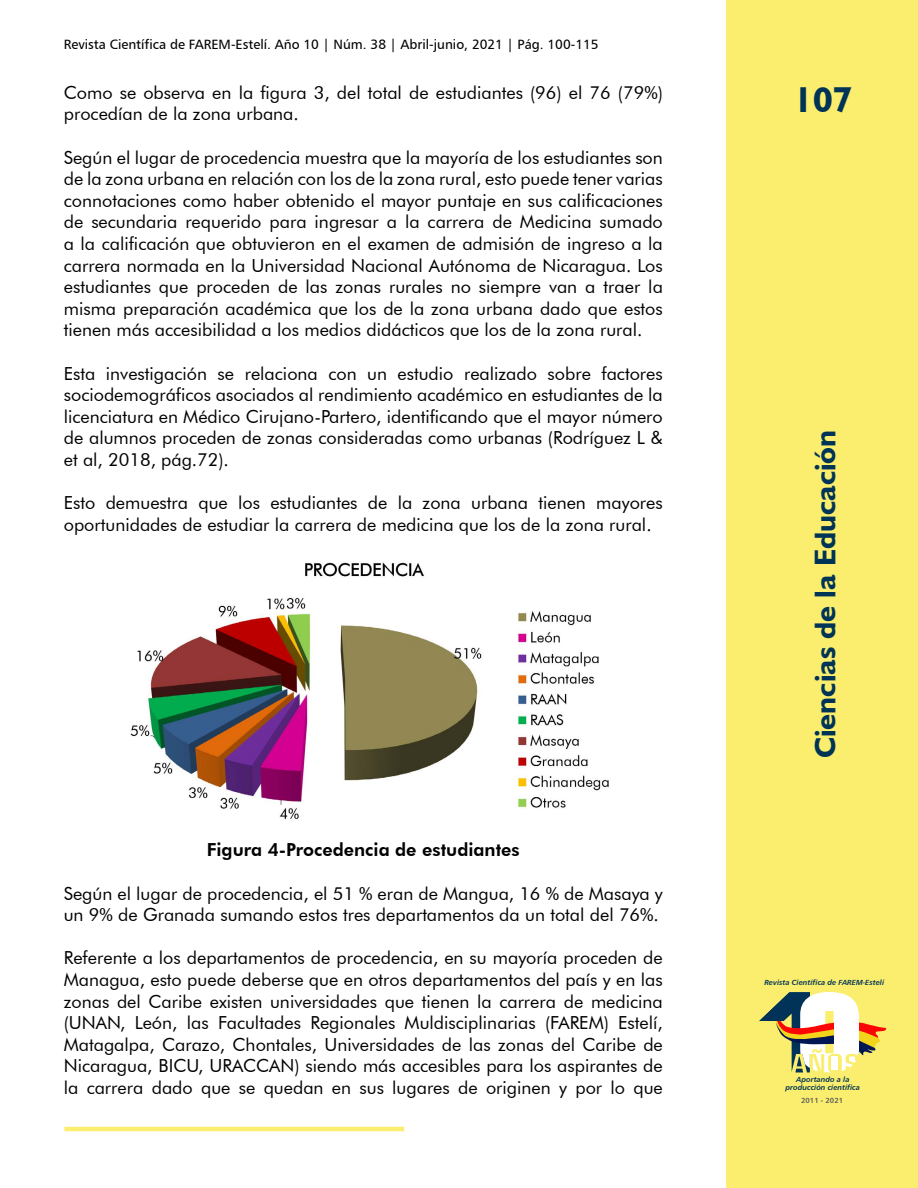
<style>
.page{position:relative;width:918px;height:1188px;background:#fff}
.page>*{position:absolute;margin:0;border:0;box-sizing:border-box;transform-origin:0 0}
.t1{font:700 36px "Humanist 521 BT";color:#003457}
.t2{font:700 30px "Humanist 521 BT";color:#003457}
.t3{font:18px/21.6px "Futura BT";color:#000}
.t4{font:800 18px "Futura BT";color:#000}
.t5{font:13.5px "Humanist 777 BT Roman B";color:#000}
.t6{font:7.35px/8.9px "Humanist 777 BT Bold Italic B";color:#003357;text-align:center}
.t7{font:7.35px "Humanist 777 BT Bold B";color:#5c5c5c}
</style>
<div class="page">
<div style="left:727px;top:0;width:191px;height:1188px;background:#fbee6e"></div>
<hr style="left:64px;top:1127px;width:340px;height:4px;background:#fbee6e">
<svg style="left:759px;top:992px;width:128px;height:80px"></svg>
<div style="left:834px;top:1015px;width:24px;height:36px;background:#fff"></div>
<img style="left:130px;top:562px;width:479px;height:257px">
<p class="t5" style="left:64px;top:36px;width:536px">Revista Científica de FAREM-Estelí. Año 10 | Núm. 38 | Abril-junio, 2021 | Pág. 100-115</p>
<p class="t3" style="left:64px;top:81px;width:601px">Como se observa en la figura 3, del total de estudiantes (96) el 76 (79%) procedían de la zona urbana.</p>
<p class="t3" style="left:64px;top:146px;width:601px;text-align:justify">Según el lugar de procedencia muestra que la mayoría de los estudiantes son de la zona urbana en relación con los de la zona rural, esto puede tener varias connotaciones como haber obtenido el mayor puntaje en sus calificaciones de secundaria requerido para ingresar a la carrera de Medicina sumado a la calificación que obtuvieron en el examen de admisión de ingreso a la carrera normada en la Universidad Nacional Autónoma de Nicaragua. Los estudiantes que proceden de las zonas rurales no siempre van a traer la misma preparación académica que los de la zona urbana dado que estos tienen más accesibilidad a los medios didácticos que los de la zona rural.</p>
<p class="t3" style="left:64px;top:362px;width:601px;text-align:justify">Esta investigación se relaciona con un estudio realizado sobre factores sociodemográficos asociados al rendimiento académico en estudiantes de la licenciatura en Médico Cirujano-Partero, identificando que el mayor número de alumnos proceden de zonas consideradas como urbanas (Rodríguez L &amp; et al, 2018, pág.72).</p>
<p class="t3" style="left:64px;top:492px;width:601px">Esto demuestra que los estudiantes de la zona urbana tienen mayores oportunidades de estudiar la carrera de medicina que los de la zona rural.</p>
<p class="t4" style="left:207px;top:839px;width:315px">Figura 4-Procedencia de estudiantes</p>
<p class="t3" style="left:64px;top:882px;width:601px">Según el lugar de procedencia, el 51 % eran de Mangua, 16 % de Masaya y un 9% de Granada sumando estos tres departamentos da un total del 76%.</p>
<p class="t3" style="left:64px;top:947px;width:601px;text-align:justify">Referente a los departamentos de procedencia, en su mayoría proceden de Managua, esto puede deberse que en otros departamentos del país y en las zonas del Caribe existen universidades que tienen la carrera de medicina (UNAN, León, las Facultades Regionales Muldisciplinarias (FAREM) Estelí, Matagalpa, Carazo, Chontales, Universidades de las zonas del Caribe de Nicaragua, BICU, URACCAN) siendo más accesibles para los aspirantes de la carrera dado que se quedan en sus lugares de originen y por lo que</p>
<h1 class="t1" style="left:794px;top:78px;width:60px">107</h1>
<h2 class="t2" style="left:807px;top:758px;width:330px;rotate:-90deg">Ciencias de la Educación</h2>
<p class="t6" style="left:764px;top:978px;width:121px">Revista Científica de FAREM-Estelí</p>
<p class="t6" style="left:786px;top:1074px;width:76px">Aportando a la producción científica</p>
<p class="t7" style="left:801px;top:1096px;width:43px">2011 - 2021</p>
</div>
